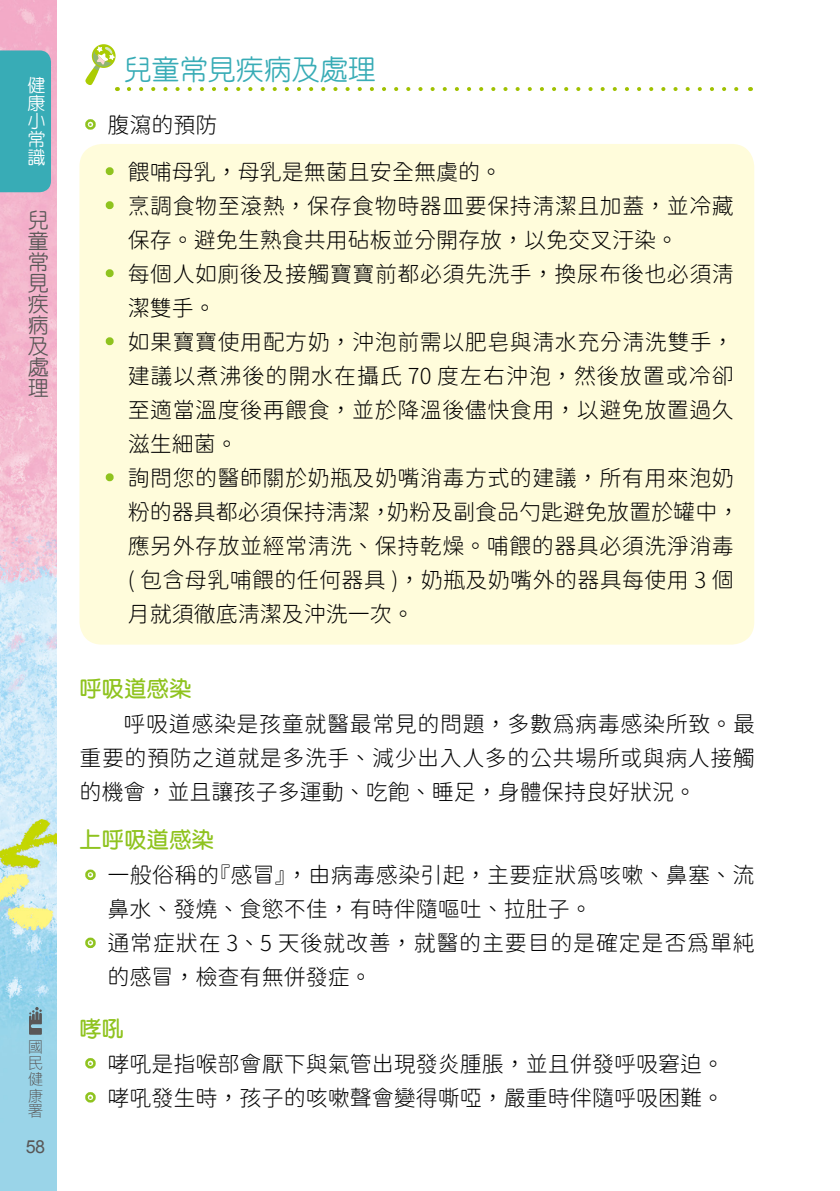
<style>
.page{position:relative;width:840px;height:1191px;background:#fff}
.page>*{position:absolute;margin:0;border:0;box-sizing:border-box;transform-origin:0 0}
.t1{font:500 28px "AR Yuan B5";color:#38acb6}
.t2{font:22px/34px "Gen Sen Rounded TW L";letter-spacing:.02em;color:#000;text-align:justify}
.t3{font:22px/34px "Gen Sen Rounded TW L";color:#000}
.t4{font:22px "Gen Sen Rounded TW L";letter-spacing:.04em;color:#000}
.t5{font:700 22px "AR Yuan B5";letter-spacing:.02em;color:#8fc31f}
.t6{font:500 21px/21px "AR Yuan B5";color:#595757;text-align:justify}
.t7{font:500 18px/18px "AR Yuan B5";color:#fff;text-align:justify}
.t8{font:18px "Arial";color:#595757}
.t9{font:300 16px/16px "Microsoft Jheng Hei";color:#595757;text-align:justify}
.s1{color:#8fc31f}
.s2{font-family:"DF Yuan W3 WIN BF";font-size:20px;color:#8fc31f}
</style>
<div class="page">
<img style="left:0;top:0;width:56px;height:1191px">
<div style="left:0;top:50px;width:51px;height:142px;background:#38acb6"></div>
<svg style="left:129px;top:87px;width:610px;height:4px"></svg>
<svg style="left:29px;top:1007px;width:13px;height:27px"></svg>
<svg style="left:92px;top:44px;width:23px;height:24px"></svg>
<svg style="left:85px;top:46px;width:33px;height:45px"></svg>
<div style="left:79px;top:144px;width:674px;height:500px;background:#fffcdb;border-radius:23px"></div>
<svg style="left:105px;top:167px;width:9px;height:9px"></svg>
<svg style="left:105px;top:201px;width:9px;height:9px"></svg>
<svg style="left:105px;top:269px;width:9px;height:9px"></svg>
<svg style="left:105px;top:337px;width:9px;height:9px"></svg>
<svg style="left:105px;top:473px;width:9px;height:9px"></svg>
<svg style="left:85px;top:869px;width:11px;height:12px"></svg>
<svg style="left:85px;top:937px;width:11px;height:12px"></svg>
<svg style="left:85px;top:1058px;width:11px;height:11px"></svg>
<svg style="left:85px;top:1092px;width:11px;height:11px"></svg>
<svg style="left:85px;top:119px;width:11px;height:11px"></svg>
<p class="t7" style="left:27px;top:76px;width:19px">健康小常識</p>
<p class="t6" style="left:28px;top:210px;width:22px">兒童常見疾病及處理</p>
<p class="t9" style="left:27px;top:1039px;width:17px">國民健康署</p>
<p class="t8" style="left:26px;top:1134px;width:21px">58</p>
<p class="t1" style="left:124px;top:55px;width:254px">兒童常見疾病及處理</p>
<p class="t2" style="left:79px;top:108px;width:140px"><span class="s1">‧</span> 腹瀉的預防</p>
<p class="t3" style="left:100px;top:155px;width:404px"><span class="s2">‧</span> 餵哺母乳，母乳是無菌且安全無虞的。</p>
<p class="t2" style="left:100px;top:189px;width:635px"><span class="s2">‧</span> 烹調食物至滾熱，保存食物時器皿要保持清潔且加蓋，並冷藏</p>
<p class="t3" style="left:128px;top:223px;width:552px">保存。避免生熟食共用砧板並分開存放，以免交叉汙染。</p>
<p class="t2" style="left:100px;top:257px;width:635px"><span class="s2">‧</span> 每個人如廁後及接觸寶寶前都必須先洗手，換尿布後也必須清</p>
<p class="t2" style="left:128px;top:291px;width:89px">潔雙手。</p>
<p class="t2" style="left:100px;top:325px;width:635px"><span class="s2">‧</span> 如果寶寶使用配方奶，沖泡前需以肥皂與清水充分清洗雙手，</p>
<p class="t4" style="left:128px;top:363px;width:607px">建議以煮沸後的開水在攝氏 70 度左右沖泡，然後放置或冷卻</p>
<p class="t2" style="left:128px;top:393px;width:607px">至適當溫度後再餵食，並於降溫後儘快食用，以避免放置過久</p>
<p class="t2" style="left:128px;top:427px;width:111px">滋生細菌。</p>
<p class="t2" style="left:100px;top:461px;width:635px"><span class="s2">‧</span> 詢問您的醫師關於奶瓶及奶嘴消毒方式的建議，所有用來泡奶</p>
<p class="t3" style="left:128px;top:495px;width:612px">粉的器具都必須保持清潔，奶粉及副食品勺匙避免放置於罐中，</p>
<p class="t2" style="left:128px;top:529px;width:607px">應另外存放並經常清洗、保持乾燥。哺餵的器具必須洗淨消毒</p>
<p class="t2" style="left:128px;top:563px;width:607px">( 包含母乳哺餵的任何器具 )，奶瓶及奶嘴外的器具每使用 3 個</p>
<p class="t3" style="left:128px;top:597px;width:288px">月就須徹底清潔及沖洗一次。</p>
<p class="t5" style="left:79px;top:678px;width:113px">呼吸道感染</p>
<p class="t2" style="left:79px;top:707px;width:676px;text-indent:44px">呼吸道感染是孩童就醫最常見的問題，多數為病毒感染所致。最重要的預防之道就是多洗手、減少出入人多的公共場所或與病人接觸的機會，並且讓孩子多運動、吃飽、睡足，身體保持良好狀況。</p>
<p class="t5" style="left:79px;top:829px;width:136px">上呼吸道感染</p>
<p class="t2" style="left:79px;top:858px;width:676px"><span class="s1">‧</span> 一般俗稱的『感冒』，由病毒感染引起，主要症狀為咳嗽、鼻塞、流</p>
<p class="t3" style="left:107px;top:892px;width:485px">鼻水、發燒、食慾不佳，有時伴隨嘔吐、拉肚子。</p>
<p class="t2" style="left:79px;top:926px;width:676px"><span class="s1">‧</span> 通常症狀在 3、5 天後就改善，就醫的主要目的是確定是否為單純</p>
<p class="t3" style="left:107px;top:960px;width:265px">的感冒，檢查有無併發症。</p>
<p class="t5" style="left:79px;top:1017px;width:46px">哮吼</p>
<p class="t3" style="left:79px;top:1047px;width:646px"><span class="s1">‧</span> 哮吼是指喉部會厭下與氣管出現發炎腫脹，並且併發呼吸窘迫。<span class="s1">‧</span> 哮吼發生時，孩子的咳嗽聲會變得嘶啞，嚴重時伴隨呼吸困難。</p>
</div>
